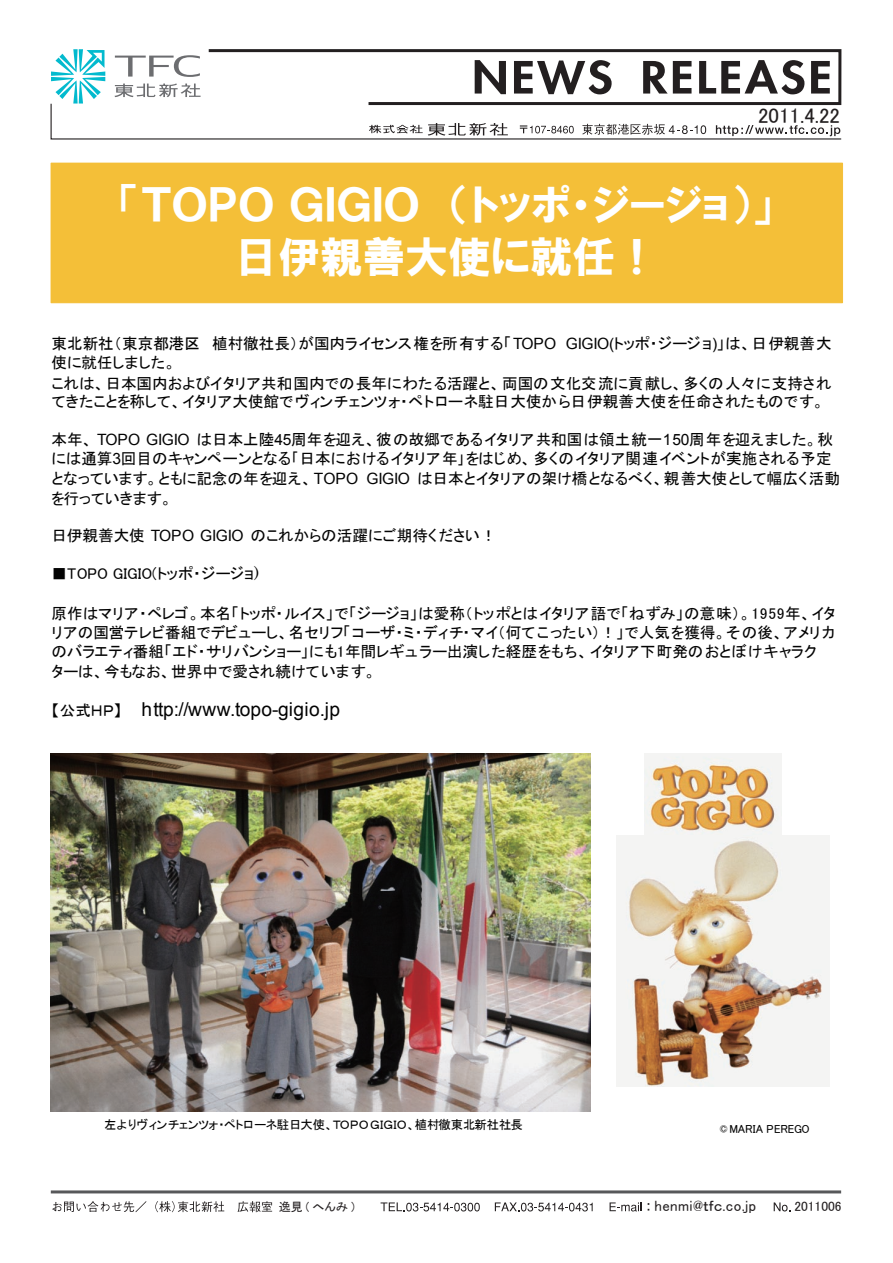
<style>
.page{position:relative;width:893px;height:1263px;background:#fff}
.page>*{position:absolute;margin:0;border:0;box-sizing:border-box;transform-origin:0 0}
.t1{font:42.75px/51.9px "HGP Soei Kakugothic UB";color:#fff;text-align:center}
.t2{font:21px "MS UI Gothic";color:#231f20}
.t3{font:19.2px "Arial";letter-spacing:.005em;color:#030303}
.t4{font:15.6px/19.6px "MS P Gothic";color:#030303}
.t5{font:15px "MS P Gothic";letter-spacing:.025em;color:#231f20}
.t6{font:13.5px "MS UI Gothic";color:#231f20}
.t7{font:12.3px "MS P Gothic";color:#030303}
.t8{font:12px "MS P Gothic";color:#231f20}
.t9{font:11.7px "MS P Gothic";letter-spacing:.005em;color:#030303}
.s1{font-family:"Arial"}
.s2{font-family:"Century"}
.s3{font-family:"MS P Gothic";font-size:15.6px}
</style>
<div class="page">
<hr style="left:51px;top:1190px;width:790px;height:3px;background:#57585a">
<svg style="left:50px;top:49px;width:792px;height:91px"></svg>
<svg style="left:52px;top:1201px;width:94px;height:11px"></svg>
<svg style="left:155px;top:1201px;width:69px;height:11px"></svg>
<svg style="left:238px;top:1201px;width:34px;height:11px"></svg>
<svg style="left:381px;top:1202px;width:99px;height:9px"></svg>
<svg style="left:495px;top:1202px;width:98px;height:9px"></svg>
<svg style="left:610px;top:1202px;width:32px;height:9px"></svg>
<svg style="left:774px;top:1202px;width:16px;height:9px"></svg>
<div style="left:51px;top:163px;width:792px;height:140px;background:#f4bf38"></div>
<img style="left:645px;top:754px;width:136px;height:81px">
<img style="left:617px;top:835px;width:213px;height:251px">
<img style="left:51px;top:754px;width:539px;height:358px">
<h2 class="t2" style="left:758px;top:105px;width:84px">2011.4.22</h2>
<h1 class="t1" style="left:119px;top:179px;width:654px">「ＴＯＰＯＧＩＧＩＯ （トッポ・ジージョ）」日伊親善大使に就任！</h1>
<p class="t4" style="left:51px;top:334px;width:782px">東北新社（東京都港区 植村徹社長）が国内ライセンス権を所有する「<span class="s1">TOPO GIGIO(</span>トッポ・ジージョ<span class="s1">)</span>」は、日伊親善大使に就任しました。<br>これは、日本国内およびイタリア共和国内での長年にわたる活躍と、両国の文化交流に貢献し、多くの人々に支持され</p>
<p class="t4" style="left:51px;top:391px;width:774px">てきたことを称して、イタリア大使館でヴィンチェンツォ・ペトローネ駐日大使から日伊親善大使を任命されたものです。</p>
<p class="t4" style="left:51px;top:430px;width:790px">本年、 <span class="s1">TOPO GIGIO</span> は日本上陸<span class="s1">45</span>周年を迎え、彼の故郷であるイタリア共和国は領土統一<span class="s1">150</span>周年を迎えました。秋には通算<span class="s1">3</span>回目のキャンペーンとなる｢日本におけるイタリア年｣をはじめ、多くのイタリア関連イベントが実施される予定となっています。ともに記念の年を迎え、<span class="s1">TOPO GIGIO</span> は日本とイタリアの架け橋となるべく、親善大使として幅広く活動を行っていきます。</p>
<p class="t4" style="left:51px;top:526px;width:446px">日伊親善大使 <span class="s1">TOPO GIGIO</span> のこれからの活躍にご期待ください！</p>
<p class="t4" style="left:52px;top:564px;width:209px">■TOPO GIGIO(トッポ・ジージョ<span class="s2">)</span></p>
<p class="t4" style="left:51px;top:604px;width:785px;line-height:19.2px">原作はマリア・ペレゴ。本名「トッポ・ルイス」で「ジージョ」は愛称（トッポとはイタリア語で「ねずみ」の意味）。1959年、イタリアの国営テレビ番組でデビューし、名セリフ「コーザ・ミ・ディチ・マイ（何てこったい）！」で人気を獲得。その後、アメリカのバラエティ番組「エド・サリバンショー」にも1年間レギュラー出演した経歴をもち、イタリア下町発のおとぼけキャラク<br>ターは、今もなお、世界中で愛され続けています。</p>
<p class="t3" style="left:51px;top:697px;width:290px"><span class="s3">【公式ＨＰ】</span> http://www.topo-gigio.jp</p>
<p class="t7" style="left:104px;top:1118px;width:420px">左よりヴィンチェンツォ・ペトローネ駐日大使、ＴＯＰＯＧＩＧＩＯ、植村徹東北新社社長</p>
<p class="t9" style="left:720px;top:1123px;width:92px">© MARIA PEREGO</p>
<p class="t8" style="left:279px;top:1200px;width:77px">逸見 ( へんみ )</p>
<p class="t5" style="left:654px;top:1198px;width:103px">henmi@ｔｆｃ.co.jp</p>
<p class="t6" style="left:794px;top:1200px;width:49px">2011006</p>
</div>
